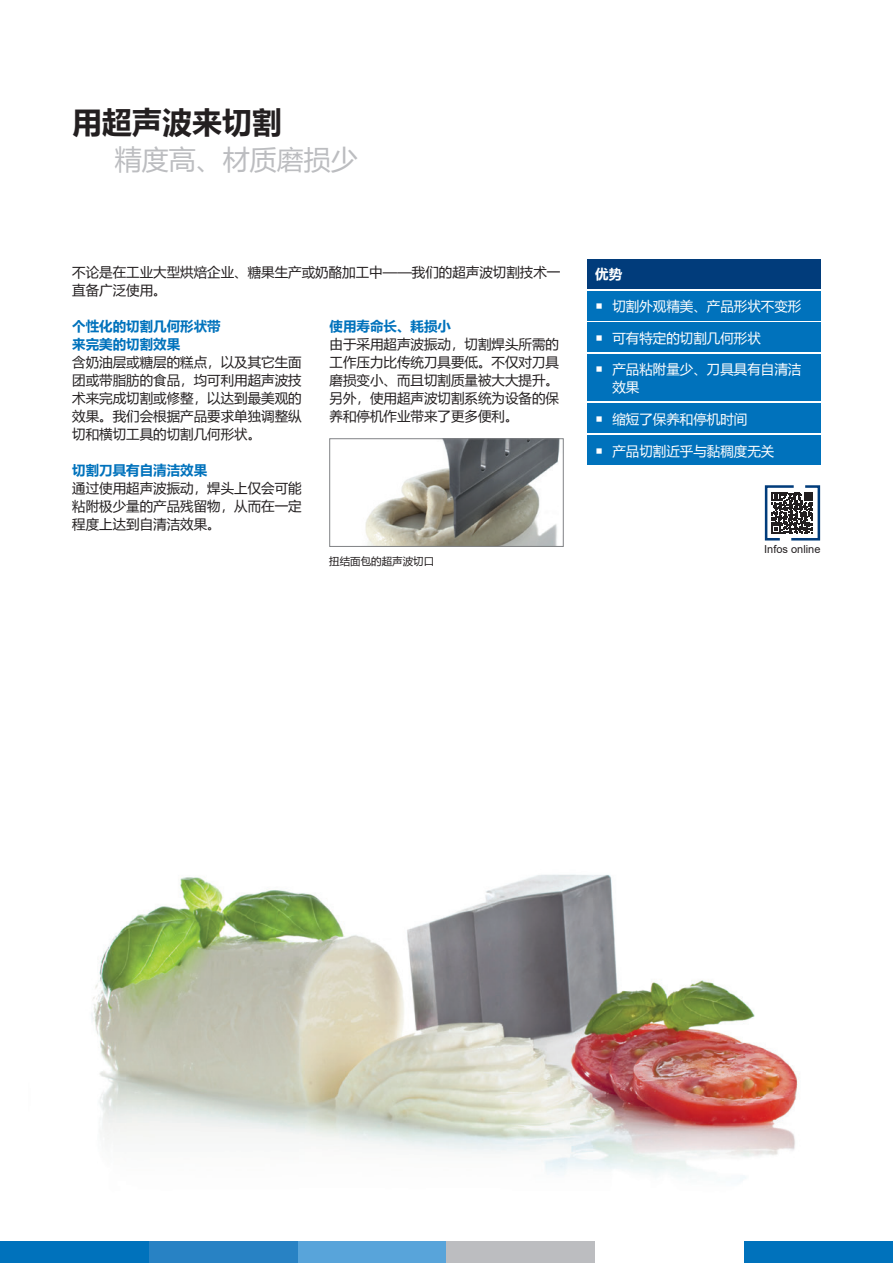
<style>
.page{position:relative;width:893px;height:1263px;background:#fff}
.page>*{position:absolute;margin:0;border:0;box-sizing:border-box;transform-origin:0 0}
.t1{font:700 30px "Microsoft Ya Hei";color:#231f20}
.t2{font:27px "Microsoft Ya Hei";color:#bcbdc0}
.t3{font:13.5px/18px "Microsoft Ya Hei";color:#231f20;text-align:justify}
.t4{font:13.5px/18px "Microsoft Ya Hei";color:#fff}
.t5{font:700 13.5px/18px "Microsoft Ya Hei";color:#0072bc}
.t6{font:700 13.5px "Microsoft Ya Hei";color:#fff}
.t7{font:10.95px "Arial";color:#231f20}
.t8{font:10.5px "Microsoft Ya Hei";color:#231f20}
</style>
<div class="page">
<img style="left:29px;top:874px;width:864px;height:368px">
<div style="left:0;top:1242px;width:149px;height:21px;background:#0072bc"></div>
<div style="left:149px;top:1242px;width:149px;height:21px;background:#2882c4"></div>
<div style="left:298px;top:1242px;width:148px;height:21px;background:#58a4da"></div>
<div style="left:446px;top:1242px;width:149px;height:21px;background:#bcbdc0"></div>
<div style="left:744px;top:1242px;width:149px;height:21px;background:#0072bc"></div>
<div style="left:587px;top:259px;width:234px;height:29px;background:#013c7b"></div>
<div style="left:587px;top:323px;width:234px;height:29px;background:#0072bc"></div>
<div style="left:587px;top:291px;width:234px;height:29px;background:#0072bc"></div>
<div style="left:587px;top:403px;width:234px;height:30px;background:#0072bc"></div>
<div style="left:587px;top:354px;width:234px;height:47px;background:#0072bc"></div>
<div style="left:587px;top:435px;width:234px;height:30px;background:#0072bc"></div>
<img style="left:365px;top:441px;width:195px;height:104px">
<div style="left:330px;top:439px;width:233px;height:108px;border:1px solid #808285"></div>
<svg style="left:764px;top:485px;width:57px;height:56px"></svg>
<h1 class="t1" style="left:72px;top:101px;width:211px">用超声波来切割</h1>
<h2 class="t2" style="left:115px;top:141px;width:244px">精度高、材质磨损少</h2>
<p class="t3" style="left:72px;top:262px;width:490px">不论是在工业大型烘焙企业、糖果生产或奶酪加工中——我们的超声波切割技术一直备广泛使用。</p>
<p class="t6" style="left:595px;top:265px;width:28px">优势</p>
<p class="t4" style="left:612px;top:329px;width:150px">可有特定的切割几何形状</p>
<p class="t4" style="left:612px;top:297px;width:191px">切割外观精美、产品形状不变形</p>
<p class="t5" style="left:330px;top:316px;width:123px">使用寿命长、耗损小</p>
<p class="t3" style="left:330px;top:334px;width:231px">由于采用超声波振动，切割焊头所需的工作压力比传统刀具要低。不仅对刀具磨损变小、而且切割质量被大大提升。另外，使用超声波切割系统为设备的保养和停机作业带来了更多便利。</p>
<p class="t5" style="left:72px;top:316px;width:150px">个性化的切割几何形状带来完美的切割效果</p>
<p class="t3" style="left:72px;top:352px;width:231px">含奶油层或糖层的糕点，以及其它生面团或带脂肪的食品，均可利用超声波技术来完成切割或修整，以达到最美观的效果。我们会根据产品要求单独调整纵切和横切工具的切割几何形状。</p>
<p class="t5" style="left:72px;top:460px;width:136px">切割刀具有自清洁效果</p>
<p class="t3" style="left:72px;top:478px;width:231px">通过使用超声波振动，焊头上仅会可能粘附极少量的产品残留物，从而在一定程度上达到自清洁效果。</p>
<p class="t4" style="left:612px;top:360px;width:191px">产品粘附量少、刀具具有自清洁效果</p>
<p class="t4" style="left:612px;top:409px;width:136px">缩短了保养和停机时间</p>
<p class="t4" style="left:612px;top:441px;width:164px">产品切割近乎与黏稠度无关</p>
<p class="t8" style="left:329px;top:554px;width:106px">扭结面包的超声波切口</p>
<p class="t7" style="left:764px;top:541px;width:58px">Infos online</p>
</div>
